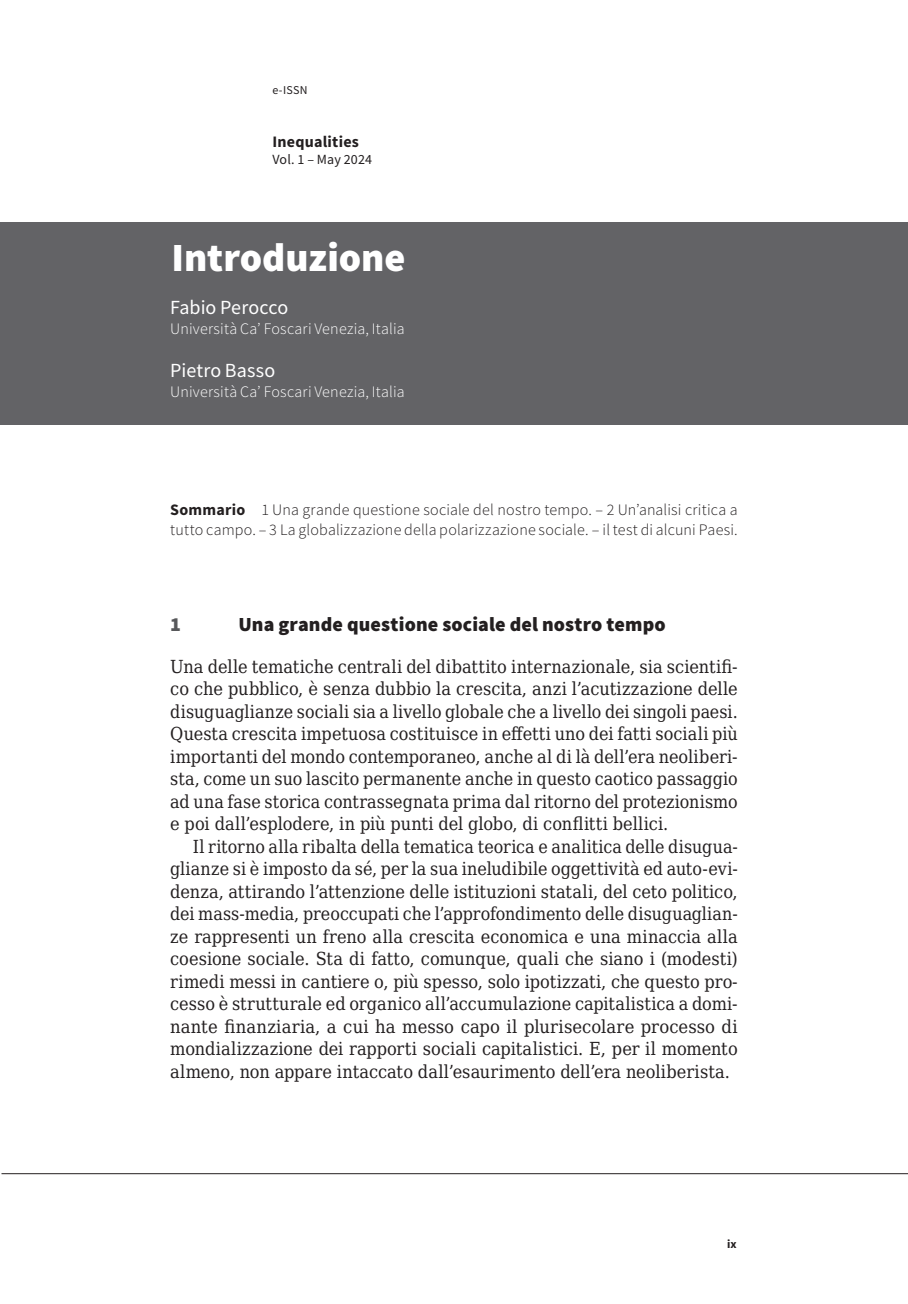
<style>
.page{position:relative;width:908px;height:1304px;background:#fff}
.page>*{position:absolute;margin:0;border:0;box-sizing:border-box;transform-origin:0 0}
.t1{font:900 40px "Source Sans Pro";color:#fff}
.t2{font:900 20px "Source Sans Pro";letter-spacing:.01em;color:#231f20}
.t3{font:20px "Source Sans Pro";letter-spacing:.005em;color:#fff}
.t4{font:900 20px "Source Sans Pro";color:#57585a}
.t5{font:18px/22.4px "DejaVu Serif Condensed";letter-spacing:.005em;color:#231f20;text-align:justify}
.t6{font:300 16px/20px "Source Sans Pro";letter-spacing:.01em;color:#231f20}
.t7{font:300 16px "Source Sans Pro";letter-spacing:.01em;color:#fff}
.t8{font:700 16px "Source Sans Pro";letter-spacing:.015em;color:#231f20}
.t9{font:14px "Source Sans Pro";letter-spacing:.01em;color:#231f20}
.t10{font:12px "Source Sans Pro";color:#231f20}
.t11{font:700 12px "Source Sans Pro";color:#231f20}
.s1{font-weight:700}
</style>
<div class="page">
<hr style="left:2px;top:1173px;width:905px;height:1px;background:#231f20">
<div style="left:0;top:223px;width:907px;height:202px;background:#636366"></div>
<p class="t10" style="left:272px;top:82px;width:37px">e-ISSN</p>
<p class="t8" style="left:272px;top:131px;width:88px">Inequalities</p>
<p class="t9" style="left:272px;top:150px;width:101px">Vol. 1 – May 2024</p>
<h1 class="t1" style="left:171px;top:230px;width:235px">Introduzione</h1>
<p class="t3" style="left:170px;top:295px;width:119px">Fabio Perocco</p>
<p class="t7" style="left:170px;top:319px;width:236px">Università Ca’ Foscari Venezia, Italia</p>
<p class="t3" style="left:170px;top:357px;width:106px">Pietro Basso</p>
<p class="t7" style="left:170px;top:382px;width:236px">Università Ca’ Foscari Venezia, Italia</p>
<p class="t6" style="left:170px;top:500px;width:568px"><span class="s1">Sommario</span> 1 Una grande questione sociale del nostro tempo. – 2 Un’analisi critica a tutto campo. – 3 La globalizzazione della polarizzazione sociale. – il test di alcuni Paesi.</p>
<p class="t4" style="left:170px;top:611px;width:12px">1</p>
<p class="t2" style="left:238px;top:611px;width:428px">Una grande questione sociale del nostro tempo</p>
<p class="t5" style="left:170px;top:655px;width:569px">Una delle tematiche centrali del dibattito internazionale, sia scientifi&shy;co che pubblico, è senza dubbio la crescita, anzi l’acutizzazione delle disuguaglianze sociali sia a livello globale che a livello dei singoli paesi.<br>Questa crescita impetuosa costituisce in effetti uno dei fatti sociali più importanti del mondo contemporaneo, anche al di là dell’era neoliberi&shy;sta, come un suo lascito permanente anche in questo caotico passaggio ad una fase storica contrassegnata prima dal ritorno del protezionismo e poi dall’esplodere, in più punti del globo, di conflitti bellici.</p>
<p class="t5" style="left:170px;top:835px;width:568px;text-indent:23px">Il ritorno alla ribalta della tematica teorica e analitica delle disugua&shy;glianze si è imposto da sé, per la sua ineludibile oggettività ed auto-evi&shy;denza, attirando l’attenzione delle istituzioni statali, del ceto politico, dei mass-media, preoccupati che l’approfondimento delle disuguaglian&shy;ze rappresenti un freno alla crescita economica e una minaccia alla coesione sociale. Sta di fatto, comunque, quali che siano i (modesti) rimedi messi in cantiere o, più spesso, solo ipotizzati, che questo pro&shy;cesso è strutturale ed organico all’accumulazione capitalistica a domi&shy;nante finanziaria, a cui ha messo capo il plurisecolare processo di mondializzazione dei rapporti sociali capitalistici. E, per il momento almeno, non appare intaccato dall’esaurimento dell’era neoliberista.</p>
<p class="t11" style="left:726px;top:1236px;width:11px">ix</p>
</div>
